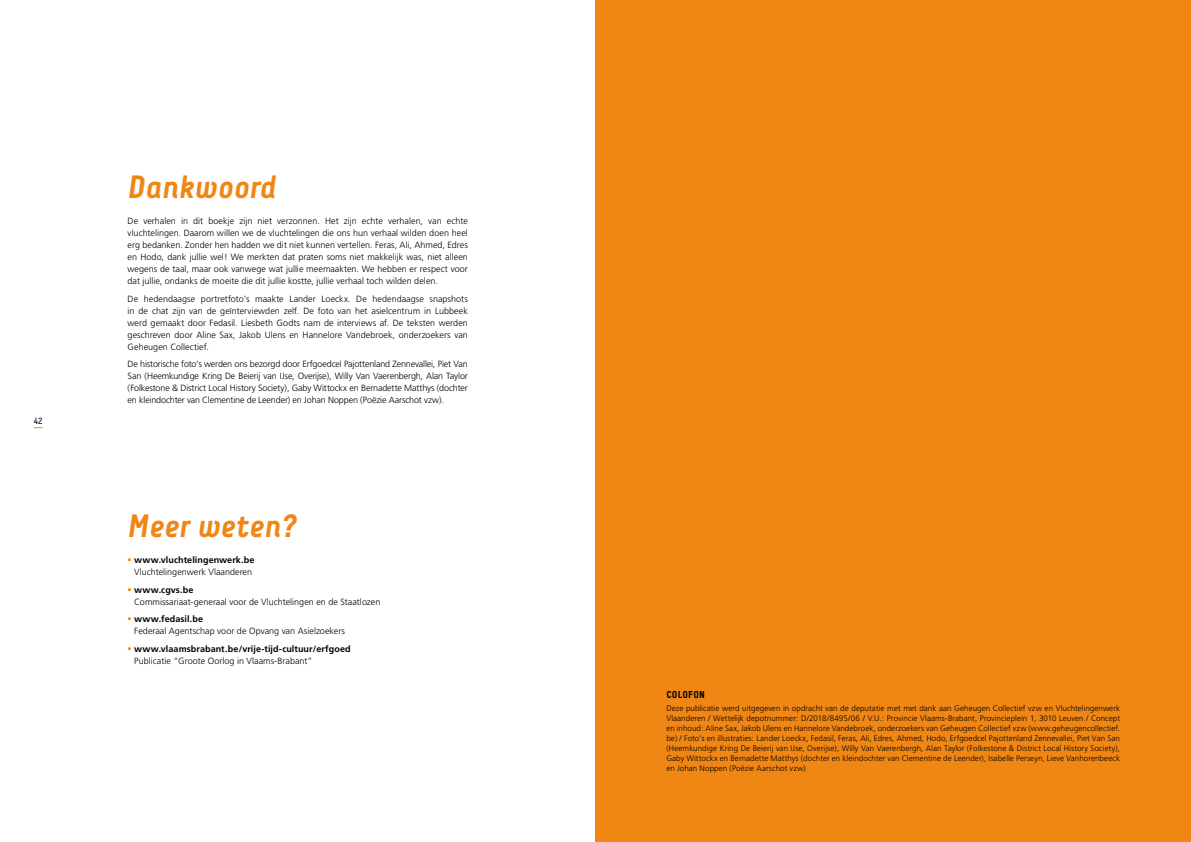
<style>
.page{position:relative;width:1191px;height:842px;background:#fff}
.page>*{position:absolute;margin:0;border:0;box-sizing:border-box;transform-origin:0 0}
.t1{font:italic 700 32.2px "Decima";color:#f08614}
.t2{font:700 10px "Decima";letter-spacing:.01em;color:#000}
.t3{font:300 9px/12px "Frutiger";color:#000;text-align:justify}
.t4{font:700 9px/12px "Frutiger";letter-spacing:.01em;color:#000}
.t5{font:9px "Decima";color:#000}
.t6{font:300 8px/10px "Frutiger";letter-spacing:.01em;color:#000;text-align:justify}
.s1{color:#f08614}
.s2{font-weight:700}
.s3{font-weight:300}
</style>
<div class="page">
<div style="left:595px;top:0;width:596px;height:842px;background:#f08614"></div>
<p class="t5" style="left:34px;top:416px;width:10px">42</p>
<h1 class="t1" style="left:128px;top:168px;width:150px">Dankwoord</h1>
<p class="t3" style="left:128px;top:215px;width:342px">De verhalen in dit boekje zijn niet verzonnen. Het zijn echte verhalen, van echte vluchtelingen. Daarom willen we de vluchtelingen die ons hun verhaal wilden doen heel erg bedanken. Zonder hen hadden we dit niet kunnen vertellen. Feras, Ali, Ahmed, Edres en Hodo, dank jullie wel! We merkten dat praten soms niet makkelijk was, niet alleen wegens de taal, maar ook vanwege wat jullie meemaakten. We hebben er respect voor dat jullie, ondanks de moeite die dit jullie kostte, jullie verhaal toch wilden delen.</p>
<p class="t3" style="left:128px;top:293px;width:342px">De hedendaagse portretfoto’s maakte Lander Loeckx. De hedendaagse snapshots in de chat zijn van de geïnterviewden zelf. De foto van het asielcentrum in Lubbeek werd gemaakt door Fedasil. Liesbeth Godts nam de interviews af. De teksten werden geschreven door Aline Sax, Jakob Ulens en Hannelore Vandebroek, onderzoekers van Geheugen Collectief.</p>
<p class="t3" style="left:128px;top:358px;width:342px">De historische foto’s werden ons bezorgd door Erfgoedcel Pajottenland Zennevallei, Piet Van San (Heemkundige Kring De Beierij van IJse, Overijse), Willy Van Vaerenbergh, Alan Taylor (Folkestone &amp; District Local History Society), Gaby Wittockx en Bernadette Matthys (dochter en kleindochter van Clementine de Leender) en Johan Noppen (Poëzie Aarschot vzw).</p>
<h1 class="t1" style="left:128px;top:507px;width:171px">Meer weten?</h1>
<p class="t3" style="left:128px;top:554px;width:128px;text-align:center"><span class="s1">▪</span> <span class="s2">www.vluchtelingenwerk.be<br></span>Vluchtelingenwerk Vlaanderen</p>
<p class="t3" style="left:134px;top:584px;width:248px;text-indent:-7px"><span class="s1">▪</span> <span class="s2">www.cgvs.be<br></span>Commissariaat-generaal voor de Vluchtelingen en de Staatlozen</p>
<p class="t3" style="left:134px;top:613px;width:212px;text-indent:-7px"><span class="s1">▪</span> <span class="s2">www.fedasil.be<br></span>Federaal Agentschap voor de Opvang van Asielzoekers</p>
<p class="t4" style="left:134px;top:643px;width:218px;text-indent:-7px"><span class="s1">▪</span> www.vlaamsbrabant.be/vrije-tijd-cultuur/erfgoed<br><span class="s3">Publicatie “Groote Oorlog in Vlaams-Brabant”</span></p>
<p class="t2" style="left:666px;top:689px;width:40px">COLOFON</p>
<p class="t6" style="left:666px;top:703px;width:455px">Deze publicatie werd uitgegeven in opdracht van de deputatie met met dank aan Geheugen Collectief vzw en Vluchtelingenwerk Vlaanderen / Wettelijk depotnummer: D/2018/8495/06 / V.U.: Provincie Vlaams-Brabant, Provincieplein 1, 3010 Leuven / Concept en inhoud: Aline Sax, Jakob Ulens en Hannelore Vandebroek, onderzoekers van Geheugen Collectief vzw (www.geheugencollectief. be) / Foto’s en illustraties: Lander Loeckx, Fedasil, Feras, Ali, Edres, Ahmed, Hodo, Erfgoedcel Pajottenland Zennevallei, Piet Van San (Heemkundige Kring De Beierij van IJse, Overijse), Willy Van Vaerenbergh, Alan Taylor (Folkestone &amp; District Local History Society), Gaby Wittockx en Bernadette Matthys (dochter en kleindochter van Clementine de Leender), Isabelle Perseyn, Lieve Vanhorenbeeck en Johan Noppen (Poëzie Aarschot vzw)</p>
</div>
